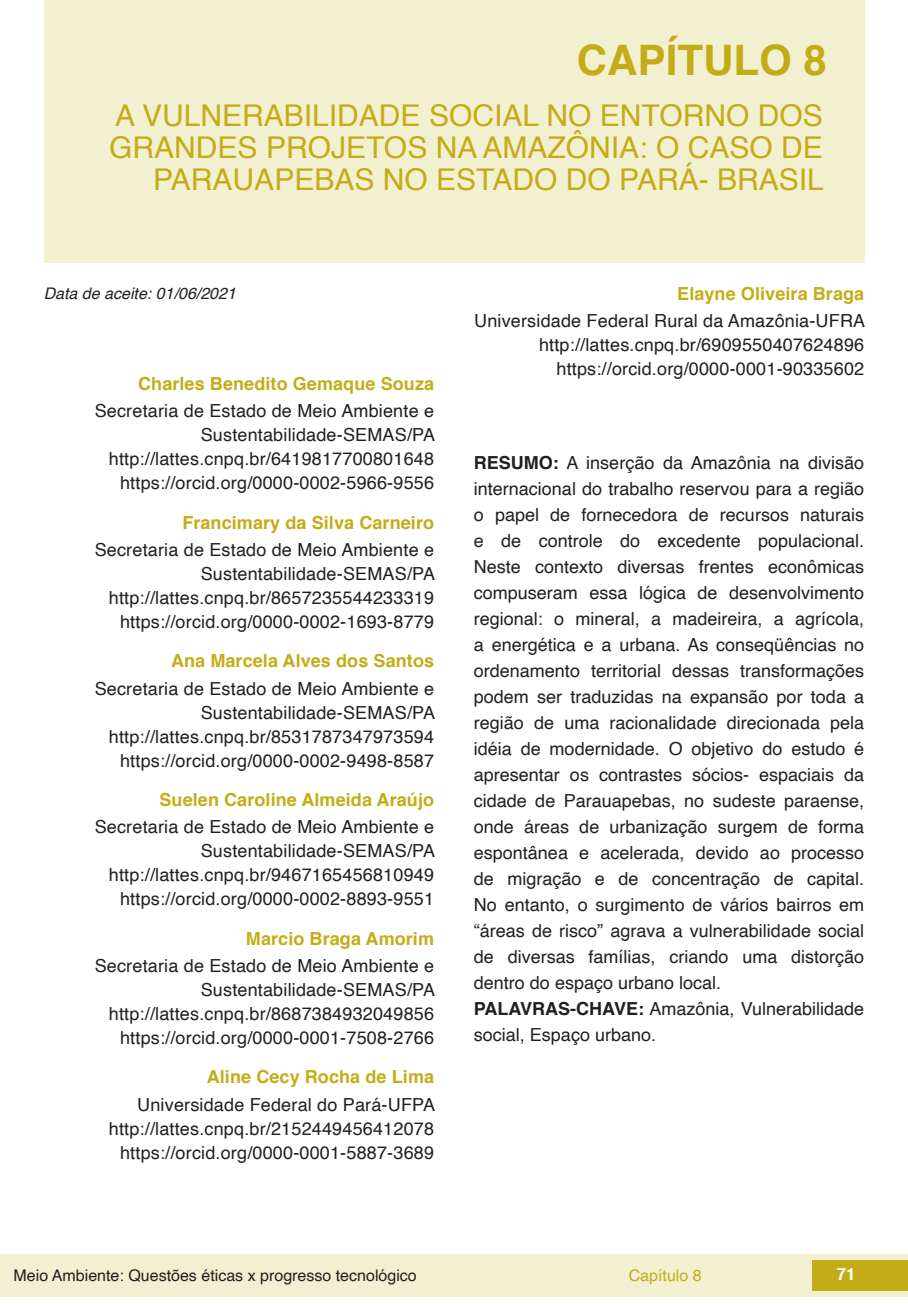
<style>
.page{position:relative;width:908px;height:1304px;background:#fff}
.page>*{position:absolute;margin:0;border:0;box-sizing:border-box;transform-origin:0 0}
.capítulos{font:700 42px "Helvetica";color:#c3ad17}
.nome_artigos{font:30px/32px "Helvetica";color:#c3ad17;text-align:right}
.info_autores{font:18px/24px "Helvetica";letter-spacing:.01em;color:#231f20;text-align:right}
.Resumos_e_PC_TXT{font:18px/26px "Helvetica";color:#231f20;text-align:justify}
.nome_autores{font:700 18px "Helvetica";letter-spacing:.005em;color:#c3ad17}
.t1{font:700 16.8px "Helvetica";color:#fff}
.t2{font:16px "Helvetica";color:#231f20}
.t3{font:italic 16px "Helvetica";color:#231f20}
.t4{font:16px "Helvetica";color:#c3ad17}
.s1{font-weight:700}
</style>
<div class="page">
<div style="left:0;top:1254px;width:906px;height:43px;background:#f3efd1"></div>
<div style="left:812px;top:1261px;width:95px;height:30px;background:#c3ad17"></div>
<div style="left:44px;top:0;width:819px;height:263px;background:#f3efd1"></div>
<p class="capítulos" style="left:576px;top:26px;width:251px">CAPÍTULO 8</p>
<p class="nome_artigos" style="left:109px;top:101px;width:716px">A VULNERABILIDADE SOCIAL NO ENTORNO DOS<br>GRANDES PROJETOS NA AMAZÔNIA: O CASO DE<br>PARAUAPEBAS NO ESTADO DO PARÁ- BRASIL</p>
<p class="t3" style="left:44px;top:280px;width:194px">Data de aceite: 01/06/2021</p>
<p class="nome_autores" style="left:138px;top:369px;width:297px">Charles Benedito Gemaque Souza</p>
<p class="info_autores" style="left:95px;top:399px;width:342px">Secretaria de Estado de Meio Ambiente e<br>Sustentabilidade-SEMAS/PA</p>
<p class="info_autores" style="left:109px;top:447px;width:326px">http://lattes.cnpq.br/6419817700801648</p>
<p class="info_autores" style="left:120px;top:471px;width:315px">https://orcid.org/0000-0002-5966-9556</p>
<p class="nome_autores" style="left:182px;top:508px;width:253px">Francimary da Silva Carneiro</p>
<p class="info_autores" style="left:95px;top:538px;width:342px">Secretaria de Estado de Meio Ambiente e<br>Sustentabilidade-SEMAS/PA</p>
<p class="info_autores" style="left:109px;top:586px;width:326px">http://lattes.cnpq.br/8657235544233319</p>
<p class="info_autores" style="left:120px;top:610px;width:315px">https://orcid.org/0000-0002-1693-8779</p>
<p class="nome_autores" style="left:171px;top:646px;width:264px">Ana Marcela Alves dos Santos</p>
<p class="info_autores" style="left:95px;top:677px;width:342px">Secretaria de Estado de Meio Ambiente e<br>Sustentabilidade-SEMAS/PA</p>
<p class="info_autores" style="left:109px;top:725px;width:326px">http://lattes.cnpq.br/8531787347973594</p>
<p class="info_autores" style="left:120px;top:749px;width:315px">https://orcid.org/0000-0002-9498-8587</p>
<p class="nome_autores" style="left:159px;top:785px;width:276px">Suelen Caroline Almeida Araújo</p>
<p class="info_autores" style="left:95px;top:816px;width:342px">Secretaria de Estado de Meio Ambiente e<br>Sustentabilidade-SEMAS/PA</p>
<p class="info_autores" style="left:109px;top:864px;width:326px">http://lattes.cnpq.br/9467165456810949</p>
<p class="info_autores" style="left:120px;top:888px;width:315px">https://orcid.org/0000-0002-8893-9551</p>
<p class="nome_autores" style="left:246px;top:924px;width:189px">Marcio Braga Amorim</p>
<p class="info_autores" style="left:95px;top:954px;width:342px">Secretaria de Estado de Meio Ambiente e<br>Sustentabilidade-SEMAS/PA</p>
<p class="info_autores" style="left:109px;top:1002px;width:326px">http://lattes.cnpq.br/8687384932049856</p>
<p class="info_autores" style="left:120px;top:1026px;width:315px">https://orcid.org/0000-0001-7508-2766</p>
<p class="nome_autores" style="left:207px;top:1062px;width:229px">Aline Cecy Rocha de Lima</p>
<p class="info_autores" style="left:137px;top:1093px;width:299px">Universidade Federal do Pará-UFPA</p>
<p class="info_autores" style="left:109px;top:1117px;width:326px">http://lattes.cnpq.br/2152449456412078</p>
<p class="info_autores" style="left:120px;top:1141px;width:315px">https://orcid.org/0000-0001-5887-3689</p>
<p class="nome_autores" style="left:677px;top:279px;width:188px">Elayne Oliveira Braga</p>
<p class="info_autores" style="left:474px;top:310px;width:392px">Universidade Federal Rural da Amazônia-UFRA</p>
<p class="info_autores" style="left:539px;top:334px;width:326px">http://lattes.cnpq.br/6909550407624896</p>
<p class="info_autores" style="left:556px;top:358px;width:309px">https://orcid.org/0000-0001-90335602</p>
<p class="Resumos_e_PC_TXT" style="left:473px;top:451px;width:392px"><span class="s1">RESUMO:</span> A inserção da Amazônia na divisão internacional do trabalho reservou para a região o papel de fornecedora de recursos naturais e de controle do excedente populacional.<br>Neste contexto diversas frentes econômicas compuseram essa lógica de desenvolvimento regional: o mineral, a madeireira, a agrícola, a energética e a urbana. As conseqüências no ordenamento territorial dessas transformações podem ser traduzidas na expansão por toda a região de uma racionalidade direcionada pela idéia de modernidade. O objetivo do estudo é apresentar os contrastes sócios- espaciais da cidade de Parauapebas, no sudeste paraense, onde áreas de urbanização surgem de forma espontânea e acelerada, devido ao processo de migração e de concentração de capital.<br>No entanto, o surgimento de vários bairros em “áreas de risco” agrava a vulnerabilidade social de diversas famílias, criando uma distorção dentro do espaço urbano local.</p>
<p class="Resumos_e_PC_TXT" style="left:473px;top:997px;width:392px"><span class="s1">PALAVRAS-CHAVE:</span> Amazônia, Vulnerabilidade social, Espaço urbano.</p>
<p class="t2" style="left:14px;top:1263px;width:404px">Meio Ambiente: Questões éticas x progresso tecnológico</p>
<p class="t4" style="left:628px;top:1263px;width:74px">Capítulo 8</p>
<p class="t1" style="left:836px;top:1261px;width:20px">71</p>
</div>
